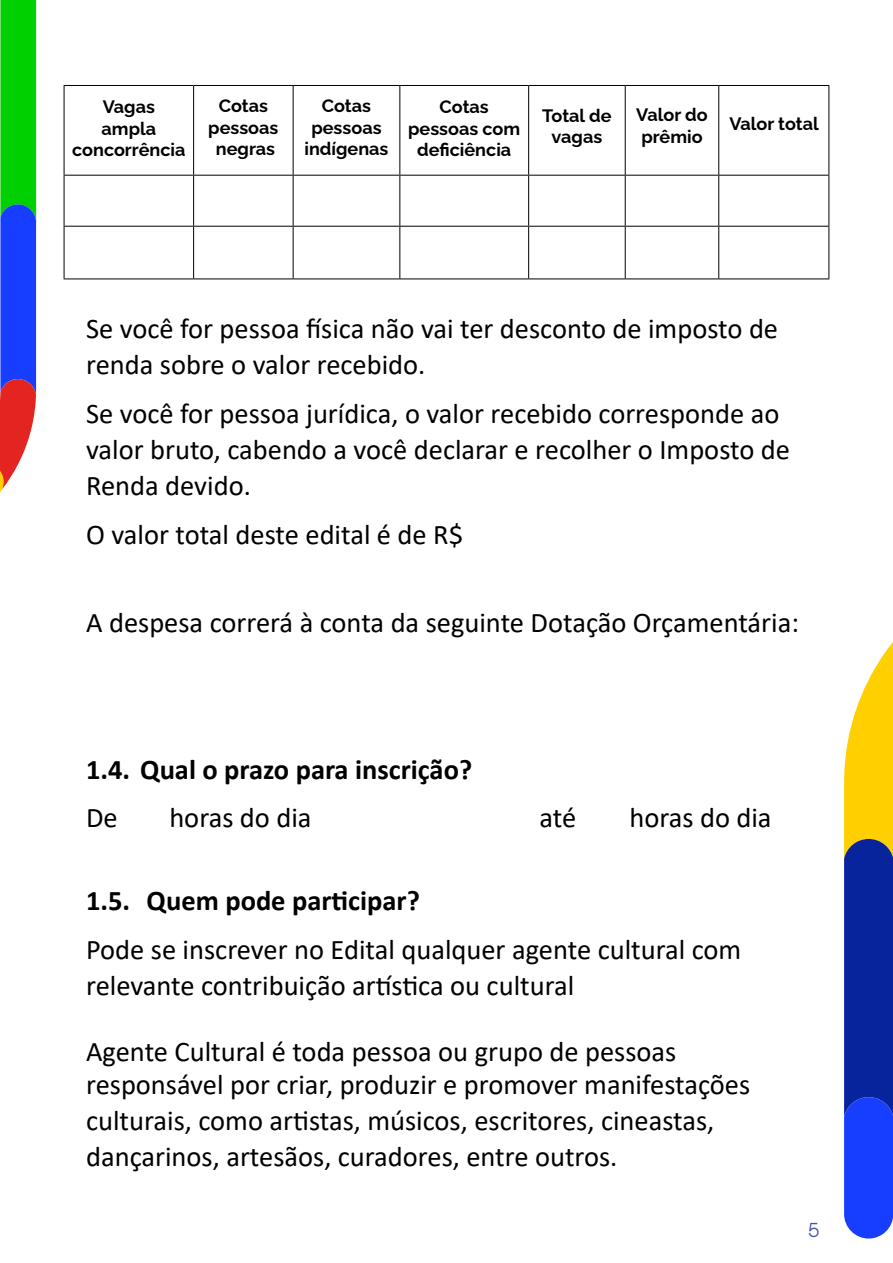
<style>
.page{position:relative;width:893px;height:1263px;background:#fff}
.page>*{position:absolute;margin:0;border:0;box-sizing:border-box;transform-origin:0 0}
.t1{font:28.5px/36px "Calibri";color:#000}
.t2{font:700 28.5px "Calibri";color:#000}
.t3{font:300 21px "Noir Pro";color:#4256a2}
.t4{font:700 18px/21.6px "Rawline";color:#000;text-align:center}
</style>
<div class="page">
<hr style="left:64px;top:85px;width:130px;height:1px;background:#000">
<hr style="left:64px;top:86px;width:1px;height:89px;background:#000">
<hr style="left:194px;top:85px;width:99px;height:1px;background:#000">
<hr style="left:193px;top:86px;width:1px;height:89px;background:#000">
<hr style="left:293px;top:85px;width:107px;height:1px;background:#000">
<hr style="left:293px;top:86px;width:1px;height:89px;background:#000">
<hr style="left:400px;top:85px;width:129px;height:1px;background:#000">
<hr style="left:399px;top:86px;width:1px;height:89px;background:#000">
<hr style="left:529px;top:85px;width:96px;height:1px;background:#000">
<hr style="left:528px;top:86px;width:1px;height:89px;background:#000">
<hr style="left:625px;top:85px;width:94px;height:1px;background:#000">
<hr style="left:625px;top:86px;width:1px;height:89px;background:#000">
<hr style="left:719px;top:85px;width:110px;height:1px;background:#000">
<hr style="left:718px;top:86px;width:1px;height:89px;background:#000">
<hr style="left:828px;top:86px;width:1px;height:89px;background:#000">
<hr style="left:64px;top:175px;width:130px;height:1px;background:#000">
<hr style="left:64px;top:176px;width:1px;height:50px;background:#000">
<hr style="left:194px;top:175px;width:99px;height:1px;background:#000">
<hr style="left:193px;top:176px;width:1px;height:50px;background:#000">
<hr style="left:293px;top:175px;width:107px;height:1px;background:#000">
<hr style="left:293px;top:176px;width:1px;height:50px;background:#000">
<hr style="left:400px;top:175px;width:129px;height:1px;background:#000">
<hr style="left:399px;top:176px;width:1px;height:50px;background:#000">
<hr style="left:529px;top:175px;width:96px;height:1px;background:#000">
<hr style="left:528px;top:176px;width:1px;height:50px;background:#000">
<hr style="left:625px;top:175px;width:94px;height:1px;background:#000">
<hr style="left:625px;top:176px;width:1px;height:50px;background:#000">
<hr style="left:719px;top:175px;width:110px;height:1px;background:#000">
<hr style="left:718px;top:176px;width:1px;height:50px;background:#000">
<hr style="left:828px;top:176px;width:1px;height:50px;background:#000">
<hr style="left:64px;top:226px;width:130px;height:1px;background:#000">
<hr style="left:64px;top:227px;width:1px;height:51px;background:#000">
<hr style="left:194px;top:226px;width:99px;height:1px;background:#000">
<hr style="left:193px;top:227px;width:1px;height:51px;background:#000">
<hr style="left:293px;top:226px;width:107px;height:1px;background:#000">
<hr style="left:293px;top:227px;width:1px;height:51px;background:#000">
<hr style="left:400px;top:226px;width:129px;height:1px;background:#000">
<hr style="left:399px;top:227px;width:1px;height:51px;background:#000">
<hr style="left:529px;top:226px;width:96px;height:1px;background:#000">
<hr style="left:528px;top:227px;width:1px;height:51px;background:#000">
<hr style="left:625px;top:226px;width:94px;height:1px;background:#000">
<hr style="left:625px;top:227px;width:1px;height:51px;background:#000">
<hr style="left:719px;top:226px;width:110px;height:1px;background:#000">
<hr style="left:718px;top:227px;width:1px;height:51px;background:#000">
<hr style="left:828px;top:227px;width:1px;height:51px;background:#000">
<hr style="left:64px;top:278px;width:130px;height:1px;background:#000">
<hr style="left:194px;top:278px;width:99px;height:1px;background:#000">
<hr style="left:293px;top:278px;width:107px;height:1px;background:#000">
<hr style="left:400px;top:278px;width:129px;height:1px;background:#000">
<hr style="left:529px;top:278px;width:96px;height:1px;background:#000">
<hr style="left:625px;top:278px;width:94px;height:1px;background:#000">
<hr style="left:719px;top:278px;width:110px;height:1px;background:#000">
<svg style="left:844px;top:642px;width:49px;height:596px;background:#636b95"></svg>
<svg style="left:0;top:0;width:37px;height:493px;background:#438875"></svg>
<p class="t4" style="left:72px;top:94px;width:115px">Vagas<br>ampla concorrência</p>
<p class="t4" style="left:208px;top:93px;width:72px">Cotas pessoas negras</p>
<p class="t4" style="left:305px;top:93px;width:85px">Cotas pessoas indígenas</p>
<p class="t4" style="left:408px;top:94px;width:114px">Cotas pessoas com deficiência</p>
<p class="t4" style="left:542px;top:103px;width:71px">Total de vagas</p>
<p class="t4" style="left:636px;top:102px;width:73px;text-align:left">Valor do prêmio</p>
<p class="t4" style="left:729px;top:111px;width:91px">Valor total</p>
<p class="t1" style="left:86px;top:310px;width:693px">Se você for pessoa física não vai ter desconto de imposto de renda sobre o valor recebido.</p>
<p class="t1" style="left:86px;top:395px;width:705px">Se você for pessoa jurídica, o valor recebido corresponde ao valor bruto, cabendo a você declarar e recolher o Imposto de<br>Renda devido.</p>
<p class="t1" style="left:86px;top:515px;width:379px">O valor total deste edital é de R$</p>
<p class="t1" style="left:86px;top:604px;width:714px">A despesa correrá à conta da seguinte Dotação Orçamentária:</p>
<p class="t2" style="left:86px;top:749px;width:388px">1.4. Qual o prazo para inscrição?</p>
<p class="t1" style="left:86px;top:799px;width:33px">De</p>
<p class="t1" style="left:169px;top:799px;width:144px">horas do dia</p>
<p class="t1" style="left:539px;top:799px;width:38px">até</p>
<p class="t1" style="left:629px;top:799px;width:144px">horas do dia</p>
<p class="t2" style="left:86px;top:880px;width:335px">1.5. Quem pode participar?</p>
<p class="t1" style="left:86px;top:930px;width:657px">Pode se inscrever no Edital qualquer agente cultural com relevante contribuição artística ou cultural</p>
<p class="t1" style="left:86px;top:1035px;width:666px;line-height:33px">Agente Cultural é toda pessoa ou grupo de pessoas responsável por criar, produzir e promover manifestações</p>
<p class="t1" style="left:86px;top:1102px;width:630px">culturais, como artistas, músicos, escritores, cineastas, dançarinos, artesãos, curadores, entre outros.</p>
<p class="t3" style="left:808px;top:1214px;width:14px">5</p>
</div>
